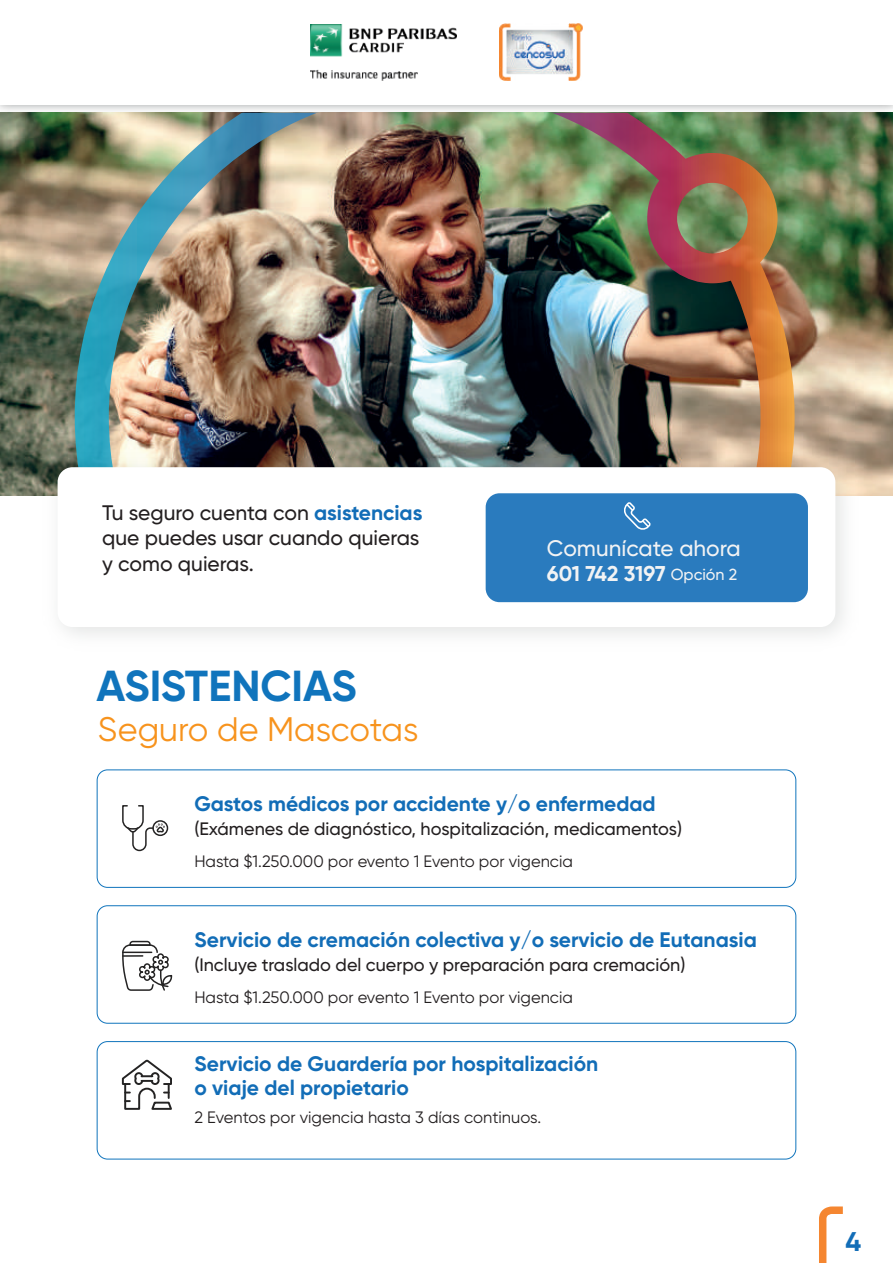
<style>
.page{position:relative;width:893px;height:1263px;background:#fff}
.page>*{position:absolute;margin:0;border:0;box-sizing:border-box;transform-origin:0 0}
.t1{font:700 43.35px "Gilroy";letter-spacing:-.005em;color:#1074bc}
.t2{font:34.05px "Gilroy";color:#f7931d}
.t3{font:700 27px "Gilroy";color:#126db7}
.t4{font:500 22.5px "Gilroy";color:#f2f3f4}
.t5{font:700 21.45px "Gilroy";letter-spacing:-.01em;color:#f2f3f4}
.t6{font:700 21px/24px "Gilroy";color:#126db7}
.t7{font:500 21px/25.2px "Gilroy";color:#231f20}
.t8{font:500 18px "Gilroy";color:#231f20}
.t9{font:16.5px "Gilroy";color:#231f20}
.s1{font-weight:700;color:#126db7}
.s2{font-weight:500;font-size:16.05px}
</style>
<div class="page">
<img style="left:0;top:118px;width:893px;height:377px">
<img style="left:109px;top:118px;width:668px;height:327px">
<svg style="left:819px;top:1206px;width:24px;height:57px"></svg>
<img style="left:0;top:105px;width:893px;height:13px">
<img style="left:499px;top:24px;width:83px;height:56px">
<img style="left:310px;top:24px;width:147px;height:56px">
<div style="left:97px;top:770px;width:699px;height:118px;border:1px solid #1074bc;border-radius:10px"></div>
<div style="left:97px;top:905px;width:699px;height:118px;border:1px solid #1074bc;border-radius:10px"></div>
<div style="left:97px;top:1041px;width:699px;height:118px;border:1px solid #1074bc;border-radius:10px"></div>
<svg style="left:122px;top:940px;width:51px;height:51px"></svg>
<hr style="left:123px;top:951px;width:29px;height:2px;background:#242323">
<hr style="left:123px;top:955px;width:20px;height:2px;background:#242323">
<svg style="left:121px;top:1059px;width:51px;height:51px"></svg>
<div style="left:152px;top:820px;width:16px;height:16px;border:2px solid #242323;border-radius:50%"></div>
<svg style="left:122px;top:805px;width:44px;height:47px"></svg>
<img style="left:36px;top:445px;width:830px;height:191px">
<div style="left:58px;top:467px;width:777px;height:160px;background:#fff;border-radius:15px"></div>
<div style="left:486px;top:493px;width:322px;height:109px;background:#2a7bbe;border-radius:14px"></div>
<svg style="left:624px;top:502px;width:27px;height:28px"></svg>
<p class="t7" style="left:102px;top:500px;width:322px">Tu seguro cuenta con <span class="s1">asistencias </span>que puedes usar cuando quieras y como quieras.</p>
<h1 class="t1" style="left:96px;top:659px;width:262px">ASISTENCIAS</h1>
<h2 class="t2" style="left:98px;top:708px;width:322px">Seguro de Mascotas</h2>
<p class="t4" style="left:547px;top:534px;width:195px">Comunícate ahora</p>
<p class="t5" style="left:547px;top:561px;width:192px">601 742 3197 <span class="s2">Opción 2</span></p>
<p class="t6" style="left:194px;top:792px;width:463px">Gastos médicos por accidente y/o enfermedad</p>
<p class="t8" style="left:194px;top:818px;width:489px">(Exámenes de diagnóstico, hospitalización, medicamentos)</p>
<p class="t9" style="left:194px;top:851px;width:380px">Hasta $1.250.000 por evento 1 Evento por vigencia</p>
<p class="t6" style="left:194px;top:927px;width:564px">Servicio de cremación colectiva y/o servicio de Eutanasia</p>
<p class="t8" style="left:194px;top:954px;width:493px">(Incluye traslado del cuerpo y preparación para cremación)</p>
<p class="t9" style="left:194px;top:987px;width:380px">Hasta $1.250.000 por evento 1 Evento por vigencia</p>
<p class="t6" style="left:194px;top:1051px;width:405px">Servicio de Guardería por hospitalización o viaje del propietario</p>
<p class="t9" style="left:194px;top:1107px;width:348px">2 Eventos por vigencia hasta 3 días continuos.</p>
<p class="t3" style="left:845px;top:1224px;width:17px">4</p>
</div>
